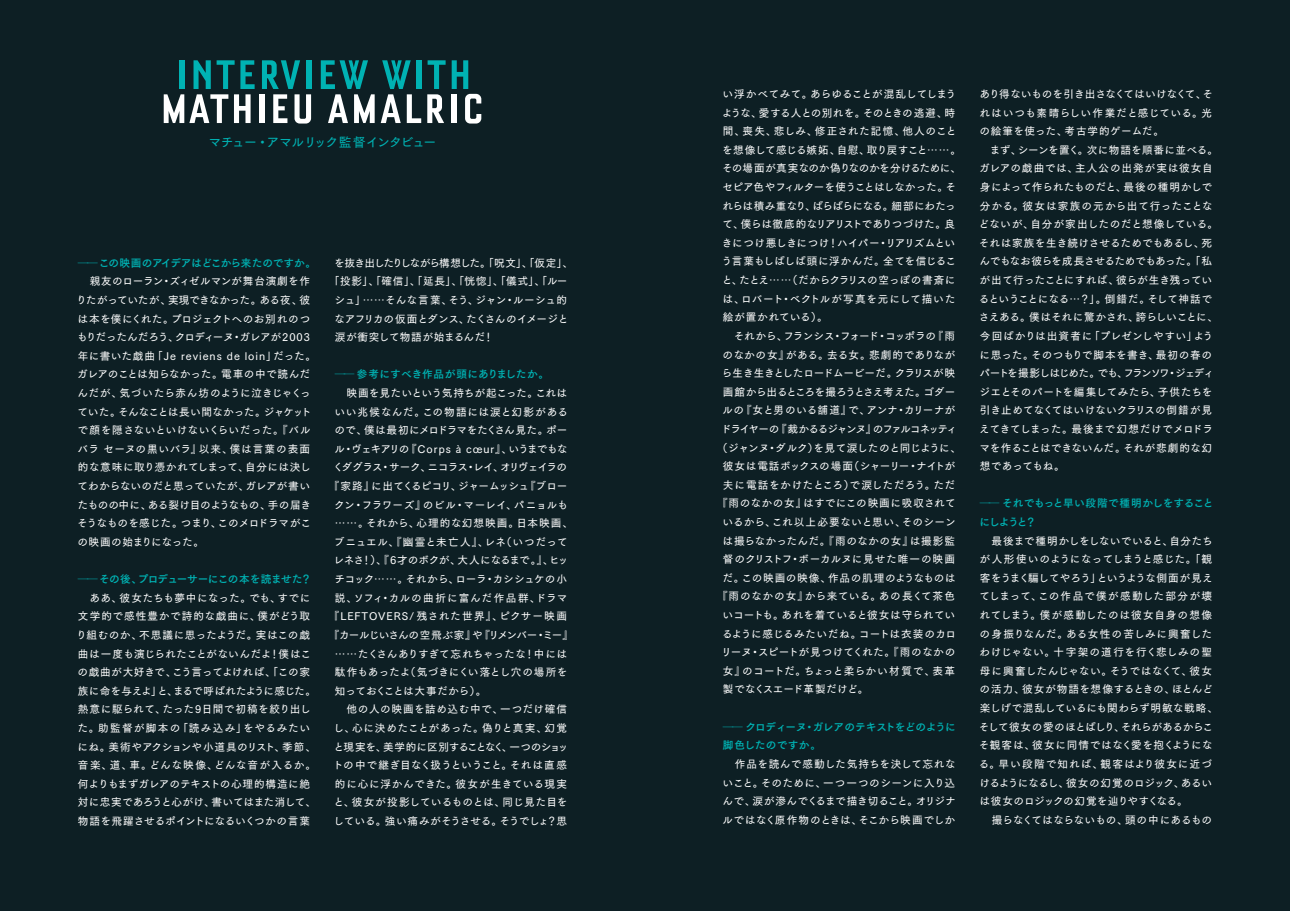
<style>
.page{position:relative;width:1290px;height:911px;background:#0d1f24}
.page>*{position:absolute;margin:0;border:0;box-sizing:border-box;transform-origin:0 0}
.t1{font:700 condensed 50.5px "Bourgeois";letter-spacing:.035em;color:#fff}
.t2{font:700 condensed 50.5px "Bourgeois";letter-spacing:.035em;color:#00b2b3}
.t3{font:12.88px "Tsuku Go Pro D";letter-spacing:-.06em;color:#00b2b3}
.t4{font:10.62px/18.6px "Tsuku Go Pro D";letter-spacing:.01em;color:#fff}
.t5{font:10.62px/18.6px "Tsuku Go Pro D";letter-spacing:.03em;color:#fff}
.t6{font:10.62px/18.6px "Tsuku Go Pro B";letter-spacing:-.02em;color:#00b2b3}
.t7{font:10.62px "Tsuku Go Pro D";letter-spacing:.06em;color:#fff}
.t8{font:10.62px "Tsuku Go Pro D";letter-spacing:-.04em;color:#fff}
.t9{font:10.62px "Tsuku Go Pro D";letter-spacing:-.03em;color:#fff}
.t10{font:10.62px "Tsuku Go Pro D";letter-spacing:-.035em;color:#fff}
.t11{font:10.62px "Tsuku Go Pro D";letter-spacing:-.02em;color:#fff}
.t12{font:10.62px "Tsuku Go Pro D";letter-spacing:-.025em;color:#fff}
.t13{font:10.62px "Tsuku Go Pro D";letter-spacing:-.01em;color:#fff}
.t14{font:10.62px "Tsuku Go Pro D";letter-spacing:.04em;color:#fff}
.t15{font:10.62px "Tsuku Go Pro D";letter-spacing:.075em;color:#fff}
.t16{font:10.62px "Tsuku Go Pro D";letter-spacing:-.05em;color:#fff}
.t17{font:10.62px "Tsuku Go Pro D";letter-spacing:.09em;color:#fff}
.t18{font:10.62px "Tsuku Go Pro D";letter-spacing:.055em;color:#fff}
.t19{font:10.62px "Tsuku Go Pro D";letter-spacing:-.055em;color:#fff}
.t20{font:10.62px "Tsuku Go Pro D";letter-spacing:-.085em;color:#fff}
.t21{font:10.62px "Tsuku Go Pro D";letter-spacing:-.1em;color:#fff}
.t22{font:10.62px "Tsuku Go Pro D";letter-spacing:-.075em;color:#fff}
.t23{font:10.62px "Tsuku Go Pro D";letter-spacing:-.06em;color:#fff}
.t24{font:10.62px "Tsuku Go Pro D";letter-spacing:-.045em;color:#fff}
.t25{font:10.62px "Tsuku Go Pro B";letter-spacing:-.04em;color:#00b2b3}
.t26{font:10.62px "Tsuku Go Pro D";letter-spacing:.045em;color:#fff}
.t27{font:10.62px "Tsuku Go Pro D";letter-spacing:.095em;color:#fff}
.t28{font:10.62px "Tsuku Go Pro D";letter-spacing:.035em;color:#fff}
.t29{font:10.62px "Tsuku Go Pro D";letter-spacing:.05em;color:#fff}
.t30{font:10.62px "Tsuku Go Pro B";letter-spacing:.02em;color:#00b2b3}
.s1{font-family:"Tsuku Go Pro L"}
</style>
<div class="page">
<h1 class="t2" style="left:175px;top:49px;width:298px">INTERVIEW WITH</h1>
<h1 class="t1" style="left:160px;top:83px;width:325px">MATHIEU AMALRIC</h1>
<p class="t4" style="left:722px;top:83px;width:235px">い浮かべてみて。あらゆることが混乱してしまう</p>
<p class="t10" style="left:722px;top:104px;width:235px">ような、愛する人との別れを。そのときの逃避、時</p>
<p class="t7" style="left:723px;top:122px;width:235px">間、喪失、悲しみ、修正された記憶、他人のこと</p>
<p class="t10" style="left:722px;top:141px;width:240px">を想像して感じる嫉妬、自慰、取り戻すこと……。</p>
<p class="t11" style="left:722px;top:159px;width:241px">その場面が真実なのか偽りなのかを分けるために、</p>
<p class="t8" style="left:722px;top:178px;width:235px">セピア色やフィルターを使うことはしなかった。そ</p>
<p class="t8" style="left:723px;top:197px;width:235px">れらは積み重なり、ばらばらになる。細部にわたっ</p>
<p class="t9" style="left:722px;top:215px;width:234px">て、僕らは徹底的なリアリストでありつづけた。良</p>
<p class="t12" style="left:722px;top:234px;width:235px">きにつけ悪しきにつけ！ハイパー・リアリズムとい</p>
<p class="t4" style="left:721px;top:251px;width:236px">う言葉もしばしば頭に浮かんだ。全てを信じるこ</p>
<p class="t11" style="left:722px;top:271px;width:235px">と、たとえ……（だからクラリスの空っぽの書斎に</p>
<p class="t7" style="left:723px;top:290px;width:234px">は、ロバート・ベクトルが写真を元にして描いた</p>
<p class="t7" style="left:723px;top:308px;width:106px">絵が置かれている）。</p>
<p class="t16" style="left:723px;top:327px;width:234px">　それから、フランシス・フォード・コッポラの『雨</p>
<p class="t4" style="left:723px;top:344px;width:234px">のなかの女』がある。去る女。悲劇的でありなが</p>
<p class="t12" style="left:722px;top:364px;width:235px">ら生き生きとしたロードムービーだ。クラリスが映</p>
<p class="t12" style="left:723px;top:383px;width:234px">画館から出るところを撮ろうとさえ考えた。ゴダー</p>
<p class="t4" style="left:722px;top:400px;width:234px">ルの『女と男のいる舗道』で、アンナ・カリーナが</p>
<p class="t21" style="left:721px;top:420px;width:238px">ドライヤーの『裁かるるジャンヌ』のファルコネッティ</p>
<p class="t13" style="left:717px;top:438px;width:245px">（ジャンヌ・ダルク）を見て涙したのと同じように、</p>
<p class="t16" style="left:723px;top:457px;width:234px">彼女は電話ボックスの場面（シャーリー・ナイトが</p>
<p class="t26" style="left:723px;top:476px;width:234px">夫に電話をかけたところ）で涙しただろう。ただ</p>
<p class="t14" style="left:717px;top:494px;width:240px">『雨のなかの女』はすでにこの映画に吸収されて</p>
<p class="t5" style="left:722px;top:511px;width:235px">いるから、これ以上必要ないと思い、そのシーン</p>
<p class="t4" style="left:723px;top:530px;width:234px">は撮らなかったんだ。『雨のなかの女』は撮影監</p>
<p class="t14" style="left:723px;top:550px;width:234px">督のクリストフ・ボーカルヌに見せた唯一の映画</p>
<p class="t18" style="left:722px;top:569px;width:234px">だ。この映画の映像、作品の肌理のようなものは</p>
<p class="t18" style="left:717px;top:587px;width:240px">『雨のなかの女』から来ている。あの長くて茶色</p>
<p class="t4" style="left:722px;top:604px;width:234px">いコートも。あれを着ていると彼女は守られてい</p>
<p class="t4" style="left:722px;top:623px;width:236px">るように感じるみたいだね。コートは衣装のカロ</p>
<p class="t4" style="left:721px;top:641px;width:236px">リーヌ・スピートが見つけてくれた。『雨のなかの</p>
<p class="t4" style="left:723px;top:660px;width:234px">女』のコートだ。ちょっと柔らかい材質で、表革</p>
<p class="t4" style="left:723px;top:679px;width:147px">製でなくスエード革製だけど。</p>
<p class="t6" style="left:723px;top:716px;width:234px"><span class="s1">――</span> クロディーヌ・ガレアのテキストをどのように脚色したのですか。</p>
<p class="t4" style="left:722px;top:753px;width:235px;text-align:justify">　作品を読んで感動した気持ちを決して忘れないこと。そのために、一つ一つのシーンに入り込んで、涙が滲んでくるまで描き切ること。オリジナルではなく原作物のときは、そこから映画でしか</p>
<p class="t3" style="left:209px;top:132px;width:229px">マチュー・アマルリック監督インタビュー</p>
<p class="t6" style="left:78px;top:252px;width:240px"><span class="s1">――</span> この映画のアイデアはどこから来たのですか。</p>
<p class="t4" style="left:76px;top:271px;width:241px">　親友のローラン・ズィゼルマンが舞台演劇を作りたがっていたが、実現できなかった。ある夜、彼は本を僕にくれた。プロジェクトへのお別れのつもりだったんだろう、クロディーヌ・ガレアが2003年に書いた戯曲「Je reviens de loin」だった。ガレアのことは知らなかった。電車の中で読んだんだが、気づいたら赤ん坊のように泣きじゃくっていた。そんなことは長い間なかった。ジャケットで顔を隠さないといけないくらいだった。『バルバラ セーヌの黒いバラ』以来、僕は言葉の表面的な意味に取り憑かれてしまって、自分には決してわからないのだと思っていたが、ガレアが書いたものの中に、ある裂け目のようなもの、手の届きそうなものを感じた。つまり、このメロドラマがこの映画の始まりになった。</p>
<p class="t25" style="left:78px;top:570px;width:235px"><span class="s1">――</span> その後、プロデューサーにこの本を読ませた？</p>
<p class="t5" style="left:76px;top:587px;width:241px">　ああ、彼女たちも夢中になった。でも、すでに文学的で感性豊かで詩的な戯曲に、僕がどう取り組むのか、不思議に思ったようだ。実はこの戯曲は一度も演じられたことがないんだよ！僕はこの戯曲が大好きで、こう言ってよければ、「この家族に命を与えよ」と、まるで呼ばれたように感じた。熱意に駆られて、たった9日間で初稿を絞り出した。助監督が脚本の「読み込み」をやるみたいにね。美術やアクションや小道具のリスト、季節、音楽、道、車。どんな映像、どんな音が入るか。何よりもまずガレアのテキストの心理的構造に絶対に忠実であろうと心がけ、書いてはまた消して、物語を飛躍させるポイントになるいくつかの言葉</p>
<p class="t20" style="left:334px;top:254px;width:240px">を抜き出したりしながら構想した。「呪文」、「仮定」、</p>
<p class="t15" style="left:329px;top:272px;width:240px">「投影」、「確信」、「延長」、「恍惚」、「儀式」、「ルー</p>
<p class="t4" style="left:334px;top:289px;width:234px">シュ」……そんな言葉、そう、ジャン・ルーシュ的</p>
<p class="t9" style="left:334px;top:310px;width:236px">なアフリカの仮面とダンス、たくさんのイメージと</p>
<p class="t4" style="left:335px;top:326px;width:161px">涙が衝突して物語が始まるんだ！</p>
<p class="t30" style="left:335px;top:365px;width:216px"><span class="s1">――</span> 参考にすべき作品が頭にありましたか。</p>
<p class="t13" style="left:335px;top:384px;width:234px">　映画を見たいという気持ちが起こった。これは</p>
<p class="t15" style="left:334px;top:403px;width:235px">いい兆候なんだ。この物語には涙と幻影がある</p>
<p class="t10" style="left:335px;top:421px;width:234px">ので、僕は最初にメロドラマをたくさん見た。ポー</p>
<p class="t19" style="left:334px;top:440px;width:235px">ル・ヴェキアリの『Corps à cœur』、いうまでもな</p>
<p class="t22" style="left:333px;top:458px;width:236px">くダグラス・サーク、ニコラス・レイ、オリヴェイラの</p>
<p class="t24" style="left:329px;top:477px;width:240px">『家路』に出てくるピコリ、ジャームッシュ『ブロー</p>
<p class="t4" style="left:334px;top:494px;width:236px">クン・フラワーズ』のビル・マーレイ、パニョルも</p>
<p class="t27" style="left:335px;top:514px;width:240px">……。それから、心理的な幻想映画。日本映画、</p>
<p class="t14" style="left:334px;top:533px;width:235px">ブニュエル、『幽霊と未亡人』、レネ（いつだって</p>
<p class="t8" style="left:334px;top:551px;width:236px">レネさ！）、『6才のボクが、大人になるまで。』、ヒッ</p>
<p class="t11" style="left:334px;top:570px;width:234px">チコック……。それから、ローラ・カシシュケの小</p>
<p class="t17" style="left:335px;top:589px;width:234px">説、ソフィ・カルの曲折に富んだ作品群、ドラマ</p>
<p class="t17" style="left:329px;top:607px;width:240px">『LEFTOVERS/ 残された世界』、ピクサー映画</p>
<p class="t23" style="left:329px;top:626px;width:245px">『カールじいさんの空飛ぶ家』や『リメンバー・ミー』</p>
<p class="t4" style="left:335px;top:643px;width:234px">……たくさんありすぎて忘れちゃったな！中には</p>
<p class="t4" style="left:335px;top:661px;width:234px">駄作もあったよ（気づきにくい落とし穴の場所を</p>
<p class="t4" style="left:335px;top:680px;width:153px">知っておくことは大事だから）。</p>
<p class="t29" style="left:335px;top:700px;width:234px">　他の人の映画を詰め込む中で、一つだけ確信</p>
<p class="t28" style="left:333px;top:719px;width:235px">し、心に決めたことがあった。偽りと真実、幻覚</p>
<p class="t9" style="left:334px;top:737px;width:236px">と現実を、美学的に区別することなく、一つのショッ</p>
<p class="t4" style="left:333px;top:754px;width:236px">トの中で継ぎ目なく扱うということ。それは直感</p>
<p class="t7" style="left:335px;top:775px;width:234px">的に心に浮かんできた。彼女が生きている現実</p>
<p class="t4" style="left:334px;top:792px;width:235px">と、彼女が投影しているものとは、同じ見た目を</p>
<p class="t13" style="left:333px;top:812px;width:235px">している。強い痛みがそうさせる。そうでしょ？思</p>
<p class="t4" style="left:978px;top:83px;width:241px">あり得ないものを引き出さなくてはいけなくて、それはいつも素晴らしい作業だと感じている。光の絵筆を使った、考古学的ゲームだ。<br>　まず、シーンを置く。次に物語を順番に並べる。ガレアの戯曲では、主人公の出発が実は彼女自身によって作られたものだと、最後の種明かしで分かる。彼女は家族の元から出て行ったことなどないが、自分が家出したのだと想像している。それは家族を生き続けさせるためでもあるし、死んでもなお彼らを成長させるためでもあった。「私が出て行ったことにすれば、彼らが生き残っているということになる…？」。倒錯だ。そして神話でさえある。僕はそれに驚かされ、誇らしいことに、今回ばかりは出資者に「プレゼンしやすい」ように思った。そのつもりで脚本を書き、最初の春のパートを撮影しはじめた。でも、フランソワ・ジェディジエとそのパートを編集してみたら、子供たちを引き止めてなくてはいけないクラリスの倒錯が見えてきてしまった。最後まで幻想だけでメロドラマを作ることはできないんだ。それが悲劇的な幻想であってもね。</p>
<p class="t6" style="left:979px;top:493px;width:235px"><span class="s1">――</span> それでもっと早い段階で種明かしをすることにしようと？</p>
<p class="t4" style="left:979px;top:530px;width:240px">　最後まで種明かしをしないでいると、自分たちが人形使いのようになってしまうと感じた。「観客をうまく騙してやろう」というような側面が見えてしまって、この作品で僕が感動した部分が壊れてしまう。僕が感動したのは彼女自身の想像の身振りなんだ。ある女性の苦しみに興奮したわけじゃない。十字架の道行を行く悲しみの聖母に興奮したんじゃない。そうではなくて、彼女の活力、彼女が物語を想像するときの、ほとんど楽しげで混乱しているにも関わらず明敏な戦略、そして彼女の愛のほとばしり、それらがあるからこそ観客は、彼女に同情ではなく愛を抱くようになる。早い段階で知れば、観客はより彼女に近づけるようになるし、彼女の幻覚のロジック、あるいは彼女のロジックの幻覚を辿りやすくなる。<br>　撮らなくてはならないもの、頭の中にあるもの</p>
</div>
